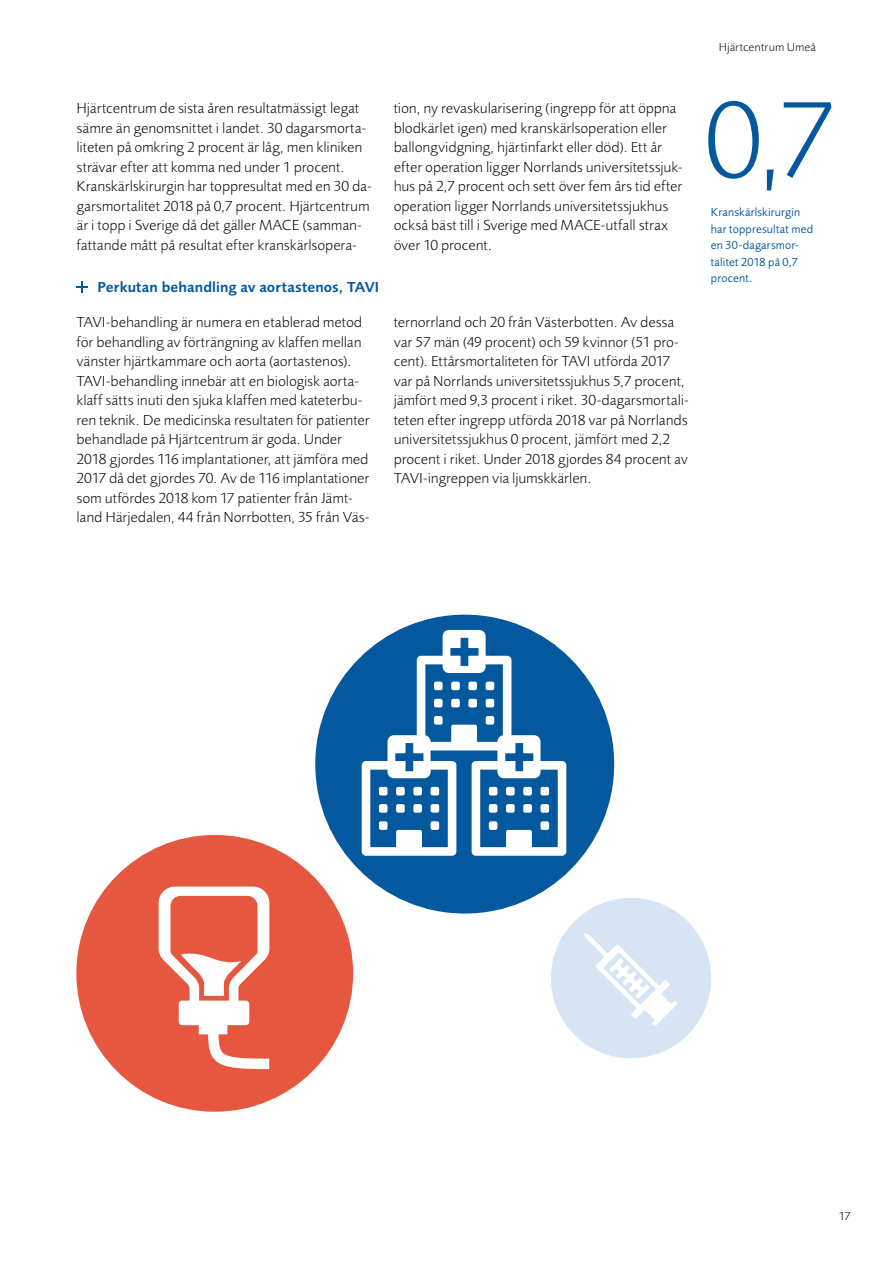
<style>
.page{position:relative;width:893px;height:1263px;background:#fff}
.page>*{position:absolute;margin:0;border:0;box-sizing:border-box;transform-origin:0 0}
.t1{font:300 112.5px "Foundry Sans";color:#03589e}
.VALL___Bröd_indrag{font:300 15px/19.5px "Foundry Sans";color:#000}
.VALL___Bröd_indrag-2{font:600 15px "Foundry Sans";letter-spacing:.01em;color:#03589e}
.VALL___Bildtext{font:12px/16.5px "Foundry Sans";letter-spacing:.015em;color:#03589e}
.VALL___Märkning_disp{font:300 12px "Foundry Sans";letter-spacing:.015em;color:#000}
</style>
<div class="page">
<svg style="left:77px;top:281px;width:11px;height:12px"></svg>
<div style="left:315px;top:615px;width:299px;height:298px;background:#03589e;border-radius:50%"></div>
<svg style="left:362px;top:630px;width:204px;height:226px"></svg>
<div style="left:76px;top:835px;width:277px;height:277px;background:#e5583f;border-radius:50%"></div>
<svg style="left:159px;top:886px;width:110px;height:183px"></svg>
<div style="left:551px;top:898px;width:160px;height:160px;background:#d7e4f4;border-radius:50%"></div>
<svg style="left:584px;top:933px;width:93px;height:93px"></svg>
<p class="VALL___Bröd_indrag" style="left:77px;top:98px;width:296px">Hjärtcentrum de sista åren resultatmässigt legat sämre än genomsnittet i landet. 30 dagarsmorta&shy;liteten på omkring 2 procent är låg, men kliniken strävar efter att komma ned under 1 procent.<br>Kranskärlskirurgin har toppresultat med en 30 da&shy;garsmortalitet 2018 på 0,7 procent. Hjärtcentrum är i topp i Sverige då det gäller MACE (samman&shy;fattande mått på resultat efter kranskärlsopera-</p>
<p class="VALL___Bröd_indrag" style="left:394px;top:98px;width:290px">tion, ny revaskularisering (ingrepp för att öppna blodkärlet igen) med kranskärlsoperation eller ballongvidgning, hjärtinfarkt eller död). Ett år efter operation ligger Norrlands universitetssjuk&shy;hus på 2,7 procent och sett över fem års tid efter operation ligger Norrlands universitetssjukhus också bäst till i Sverige med MACE-utfall strax över 10 procent.</p>
<p class="VALL___Bröd_indrag-2" style="left:98px;top:278px;width:283px">Perkutan behandling av aortastenos, TAVI</p>
<p class="VALL___Bröd_indrag" style="left:77px;top:312px;width:295px">TAVI-behandling är numera en etablerad metod för behandling av förträngning av klaffen mellan vänster hjärtkammare och aorta (aortastenos).<br>TAVI-behandling innebär att en biologisk aorta&shy;klaff sätts inuti den sjuka klaffen med kateterbu&shy;ren teknik. De medicinska resultaten för patienter behandlade på Hjärtcentrum är goda. Under 2018 gjordes 116 implantationer, att jämföra med 2017 då det gjordes 70. Av de 116 implantationer som utfördes 2018 kom 17 patienter från Jämt&shy;land Härjedalen, 44 från Norrbotten, 35 från Väs-</p>
<p class="VALL___Bröd_indrag" style="left:394px;top:312px;width:296px">ternorrland och 20 från Västerbotten. Av dessa var 57 män (49 procent) och 59 kvinnor (51 pro&shy;cent). Ettårsmortaliteten för TAVI utförda 2017 var på Norrlands universitetssjukhus 5,7 procent, jämfört med 9,3 procent i riket. 30-dagarsmortali&shy;teten efter ingrepp utförda 2018 var på Norrlands universitetssjukhus 0 procent, jämfört med 2,2 procent i riket. Under 2018 gjordes 84 procent av TAVI-ingreppen via ljumskkärlen.</p>
<p class="VALL___Märkning_disp" style="left:719px;top:40px;width:98px">Hjärtcentrum Umeå</p>
<p class="t1" style="left:704px;top:73px;width:131px">0,7</p>
<p class="VALL___Bildtext" style="left:711px;top:204px;width:104px">Kranskärlskirurgin har toppresultat med en 30-dagarsmor&shy;talitet 2018 på 0,7 procent.</p>
<p class="VALL___Märkning_disp" style="left:839px;top:1209px;width:13px">17</p>
</div>
